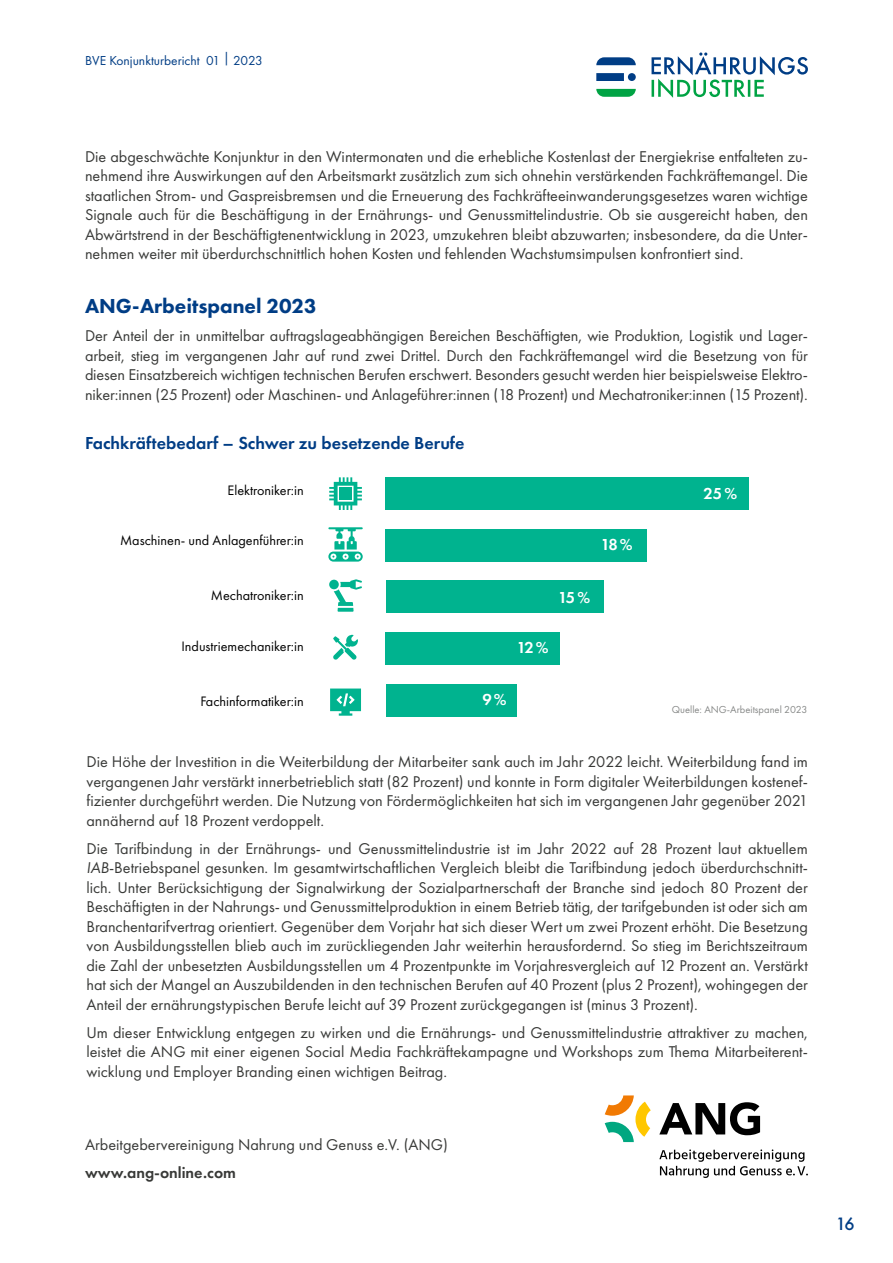
<style>
.page{position:relative;width:893px;height:1263px;background:#fff}
.page>*{position:absolute;margin:0;border:0;box-sizing:border-box;transform-origin:0 0}
.t1{font:800 21px "Futura PT";color:#003d85}
.t2{font:600 18px "Futura PT";color:#003d85}
.t3{font:600 16.5px "Futura PT";letter-spacing:-.1em;color:#fff}
.t4{font:500 16.5px "Futura";color:#003d85}
.t5{font:16.2px/19.5px "Futura PT";color:#383937;text-align:justify}
.t6{font:600 16.2px "Futura PT";color:#383937}
.t7{font:14.25px "Futura PT";color:#000}
.t8{font:13.5px "Futura PT";color:#003d85}
.t9{font:10.5px "Futura PT";color:#878988}
.s1{font-style:italic}
</style>
<div class="page">
<svg style="left:596px;top:57px;width:40px;height:24px"></svg>
<svg style="left:596px;top:89px;width:40px;height:8px"></svg>
<svg style="left:652px;top:53px;width:156px;height:45px"></svg>
<svg style="left:659px;top:1149px;width:149px;height:29px"></svg>
<svg style="left:659px;top:1102px;width:101px;height:33px"></svg>
<svg style="left:605px;top:1095px;width:46px;height:47px"></svg>
<div style="left:386px;top:684px;width:130px;height:32px;background:#00b38f"></div>
<div style="left:386px;top:632px;width:174px;height:33px;background:#00b38f"></div>
<div style="left:386px;top:580px;width:218px;height:33px;background:#00b38f"></div>
<div style="left:386px;top:529px;width:261px;height:33px;background:#00b38f"></div>
<div style="left:386px;top:477px;width:363px;height:33px;background:#00b38f"></div>
<svg style="left:330px;top:688px;width:31px;height:28px"></svg>
<svg style="left:328px;top:527px;width:35px;height:35px"></svg>
<svg style="left:333px;top:635px;width:25px;height:25px"></svg>
<div style="left:329px;top:580px;width:10px;height:9px;background:#00b38f;border-radius:50%"></div>
<svg style="left:334px;top:579px;width:28px;height:33px"></svg>
<svg style="left:329px;top:477px;width:33px;height:33px"></svg>
<p class="t8" style="left:85px;top:52px;width:179px">BVE Konjunkturbericht 01 | 2023</p>
<p class="t5" style="left:85px;top:147px;width:724px">Die abgeschwächte Konjunktur in den Wintermonaten und die erhebliche Kostenlast der Energiekrise entfalteten zu&shy;nehmend ihre Auswirkungen auf den Arbeitsmarkt zusätzlich zum sich ohnehin verstärkenden Fachkräftemangel. Die staatlichen Strom- und Gaspreisbremsen und die Erneuerung des Fachkräfteeinwanderungsgesetzes waren wichtige Signale auch für die Beschäftigung in der Ernährungs- und Genussmittelindustrie. Ob sie ausgereicht haben, den Abwärtstrend in der Beschäftigtenentwicklung in 2023, umzukehren bleibt abzuwarten; insbesondere, da die Unter&shy;nehmen weiter mit überdurchschnittlich hohen Kosten und fehlenden Wachstumsimpulsen konfrontiert sind.</p>
<p class="t1" style="left:85px;top:293px;width:233px">ANG-Arbeitspanel 2023</p>
<p class="t5" style="left:85px;top:326px;width:724px">Der Anteil der in unmittelbar auftragslageabhängigen Bereichen Beschäftigten, wie Produktion, Logistik und Lager&shy;arbeit, stieg im vergangenen Jahr auf rund zwei Drittel. Durch den Fachkräftemangel wird die Besetzung von für diesen Einsatzbereich wichtigen technischen Berufen erschwert. Besonders gesucht werden hier beispielsweise Elektro&shy;niker:innen (25 Prozent) oder Maschinen- und Anlageführer:innen (18 Prozent) und Mechatroniker:innen (15 Prozent).</p>
<p class="t2" style="left:85px;top:431px;width:381px">Fachkräftebedarf – Schwer zu besetzende Berufe</p>
<p class="t7" style="left:228px;top:482px;width:78px">Elektroniker:in</p>
<p class="t7" style="left:120px;top:531px;width:185px">Maschinen- und Anlagenführer:in</p>
<p class="t7" style="left:211px;top:586px;width:95px">Mechatroniker:in</p>
<p class="t7" style="left:181px;top:638px;width:124px">Industriemechaniker:in</p>
<p class="t3" style="left:601px;top:535px;width:34px">18%</p>
<p class="t3" style="left:558px;top:587px;width:33px">15%</p>
<p class="t3" style="left:517px;top:637px;width:33px">12%</p>
<p class="t7" style="left:200px;top:693px;width:105px">Fachinformatiker:in</p>
<p class="t3" style="left:482px;top:689px;width:26px">9%</p>
<p class="t3" style="left:704px;top:483px;width:35px">25%</p>
<p class="t9" style="left:672px;top:703px;width:137px">Quelle: ANG-Arbeitspanel 2023</p>
<p class="t5" style="left:86px;top:752px;width:723px">Die Höhe der Investition in die Weiterbildung der Mitarbeiter sank auch im Jahr 2022 leicht. Weiterbildung fand im vergangenen Jahr verstärkt innerbetrieblich statt (82 Prozent) und konnte in Form digitaler Weiterbildungen kostenef&shy;fizienter durchgeführt werden. Die Nutzung von Fördermöglichkeiten hat sich im vergangenen Jahr gegenüber 2021 annähernd auf 18 Prozent verdoppelt.</p>
<p class="t5" style="left:86px;top:838px;width:723px">Die Tarifbindung in der Ernährungs- und Genussmittelindustrie ist im Jahr 2022 auf 28 Prozent laut aktuellem <span class="s1">IAB</span>-Betriebspanel gesunken. Im gesamtwirtschaftlichen Vergleich bleibt die Tarifbindung jedoch überdurchschnitt&shy;lich. Unter Berücksichtigung der Signalwirkung der Sozialpartnerschaft der Branche sind jedoch 80 Prozent der Beschäftigten in der Nahrungs- und Genussmittelproduktion in einem Betrieb tätig, der tarifgebunden ist oder sich am Branchentarifvertrag orientiert. Gegenüber dem Vorjahr hat sich dieser Wert um zwei Prozent erhöht. Die Besetzung von Ausbildungsstellen blieb auch im zurückliegenden Jahr weiterhin herausfordernd. So stieg im Berichtszeitraum die Zahl der unbesetzten Ausbildungsstellen um 4 Prozentpunkte im Vorjahresvergleich auf 12 Prozent an. Verstärkt hat sich der Mangel an Auszubildenden in den technischen Berufen auf 40 Prozent (plus 2 Prozent), wohingegen der Anteil der ernährungstypischen Berufe leicht auf 39 Prozent zurückgegangen ist (minus 3 Prozent).</p>
<p class="t5" style="left:86px;top:1022px;width:723px">Um dieser Entwicklung entgegen zu wirken und die Ernährungs- und Genussmittelindustrie attraktiver zu machen, leistet die ANG mit einer eigenen Social Media Fachkräftekampagne und Workshops zum Thema Mitarbeiterent&shy;wicklung und Employer Branding einen wichtigen Beitrag.</p>
<p class="t5" style="left:85px;top:1135px;width:364px">Arbeitgebervereinigung Nahrung und Genuss e.V. (ANG)</p>
<p class="t6" style="left:85px;top:1162px;width:153px">www.ang-online.com</p>
<p class="t4" style="left:836px;top:1212px;width:20px">16</p>
</div>
